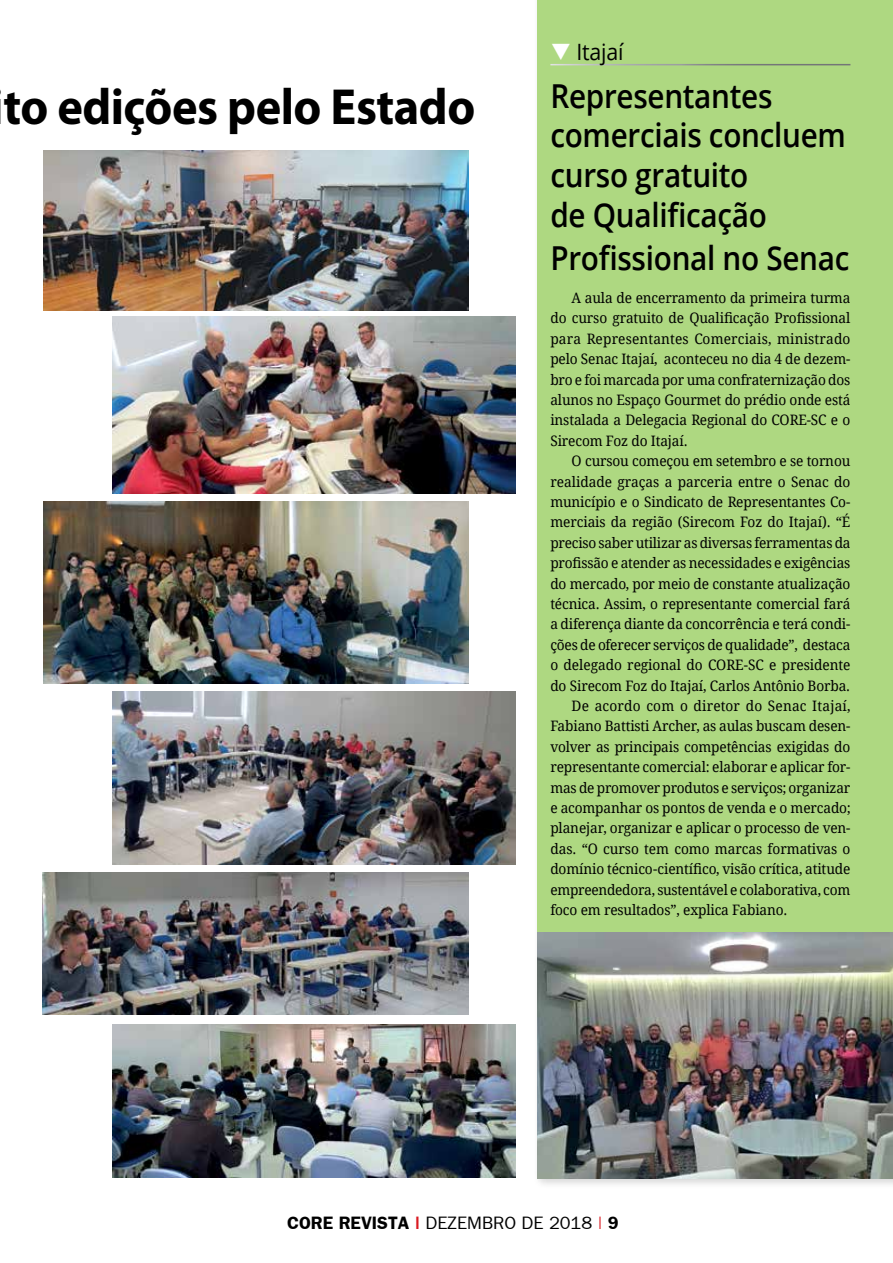
<style>
.page{position:relative;width:893px;height:1263px;background:#fff}
.page>*{position:absolute;margin:0;border:0;box-sizing:border-box;transform-origin:0 0}
.t1{font:700 51px "Myriad Pro";letter-spacing:-.01em;color:#000;scale:.95 1}
.t2{font:600 33px/39.6px "Open Sans";letter-spacing:-.01em;color:#000;scale:.9 1}
.t3{font:22.5px "Open Sans";letter-spacing:-.01em;color:#000;scale:.95 1}
.t4{font:18px "Frankfurt Gothic Plain";color:#000}
.t5{font:14.4px/20.4px "Droid Serif";letter-spacing:-.01em;color:#000;text-align:justify;scale:.95 1}
.t6{font:14.4px "Droid Serif";letter-spacing:.015em;color:#000;scale:.95 1}
.s1{color:#fff}
.s2{font-family:"Frankfurt Gothic";font-weight:700}
.s3{font-family:"Frankfurt Gothic";font-weight:700;color:#d91a21}
.s4{color:#d91a21}
</style>
<div class="page">
<div style="left:532px;top:0;width:361px;height:1189px;background:#000;opacity:.26"></div>
<div style="left:537px;top:0;width:356px;height:1178px;background:#aed881"></div>
<hr style="left:550px;top:64px;width:300px;height:1px;background:#fff">
<img style="left:537px;top:933px;width:356px;height:245px">
<img style="left:113px;top:1024px;width:403px;height:154px">
<img style="left:113px;top:691px;width:403px;height:173px">
<img style="left:43px;top:150px;width:426px;height:160px">
<img style="left:43px;top:502px;width:426px;height:182px">
<img style="left:113px;top:316px;width:403px;height:178px">
<img style="left:43px;top:872px;width:426px;height:143px">
<h1 class="t1" style="left:4px;top:74px;width:498px">to edições pelo Estado</h1>
<h3 class="t3" style="left:550px;top:36px;width:78px"><span class="s1">❑</span> Itajaí</h3>
<h2 class="t2" style="left:550px;top:75px;width:330px">Representantes comerciais concluem curso gratuito<br>de Qualificação</h2>
<h2 class="t2" style="left:550px;top:237px;width:334px">Profissional no Senac</h2>
<p class="t5" style="left:550px;top:288px;width:317px;text-indent:21px">A aula de encerramento da primeira turma do curso gratuito de Qualificação Profissional para Representantes Comerciais, ministrado pelo Senac Itajaí, aconteceu no dia 4 de dezem&shy;bro e foi marcada por uma confraternização dos alunos no Espaço Gourmet do prédio onde está instalada a Delegacia Regional do CORE-SC e o Sirecom Foz do Itajaí.</p>
<p class="t5" style="left:572px;top:451px;width:295px">O cursou começou em setembro e se tornou</p>
<p class="t5" style="left:550px;top:471px;width:317px">realidade graças a parceria entre o Senac do</p>
<p class="t5" style="left:550px;top:492px;width:317px">município e o Sindicato de Representantes Co-</p>
<p class="t5" style="left:550px;top:512px;width:317px">merciais da região (Sirecom Foz do Itajaí). “É</p>
<p class="t5" style="left:550px;top:532px;width:317px">preciso saber utilizar as diversas ferramentas da</p>
<p class="t5" style="left:550px;top:553px;width:317px">profissão e atender as necessidades e exigências</p>
<p class="t5" style="left:550px;top:573px;width:317px">do mercado, por meio de constante atualização</p>
<p class="t5" style="left:550px;top:594px;width:317px">técnica. Assim, o representante comercial fará</p>
<p class="t5" style="left:550px;top:614px;width:317px">a diferença diante da concorrência e terá condi-</p>
<p class="t5" style="left:550px;top:634px;width:317px">ções de oferecer serviços de qualidade”, destaca</p>
<p class="t5" style="left:550px;top:655px;width:317px">o delegado regional do CORE-SC e presidente</p>
<p class="t5" style="left:550px;top:675px;width:317px">do Sirecom Foz do Itajaí, Carlos Antônio Borba.</p>
<p class="t6" style="left:572px;top:697px;width:295px">De acordo com o diretor do Senac Itajaí,</p>
<p class="t5" style="left:550px;top:716px;width:317px">Fabiano Battisti Archer, as aulas buscam desen-</p>
<p class="t5" style="left:550px;top:736px;width:317px">volver as principais competências exigidas do</p>
<p class="t5" style="left:550px;top:757px;width:317px">representante comercial: elaborar e aplicar for-</p>
<p class="t5" style="left:550px;top:777px;width:317px">mas de promover produtos e serviços; organizar</p>
<p class="t5" style="left:550px;top:798px;width:317px">e acompanhar os pontos de venda e o mercado;</p>
<p class="t5" style="left:550px;top:818px;width:317px">planejar, organizar e aplicar o processo de ven-</p>
<p class="t5" style="left:550px;top:838px;width:317px">das. “O curso tem como marcas formativas o</p>
<p class="t5" style="left:550px;top:859px;width:317px">domínio técnico-científico, visão crítica, atitude</p>
<p class="t5" style="left:550px;top:879px;width:317px">empreendedora, sustentável e colaborativa, com</p>
<p class="t5" style="left:550px;top:900px;width:251px">foco em resultados”, explica Fabiano.</p>
<p class="t4" style="left:287px;top:1212px;width:333px"><span class="s2">CORE REVISTA</span> <span class="s3">|</span> DEZEMBRO DE 2018 <span class="s4">|</span> <span class="s2">9</span></p>
</div>
